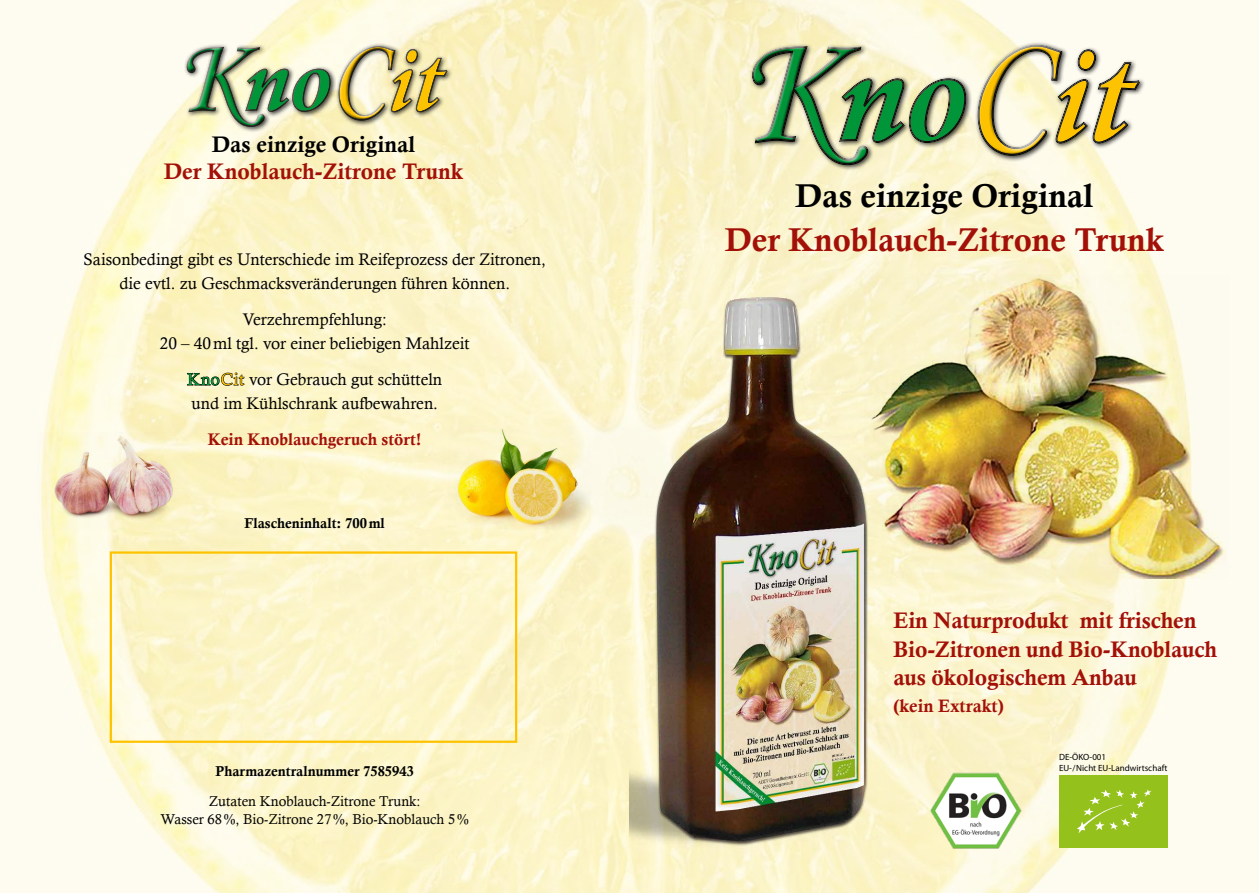
<style>
.page{position:relative;width:1259px;height:893px;background:#fff}
.page>*{position:absolute;margin:0;border:0;box-sizing:border-box;transform-origin:0 0}
.t1{font:33px "Calis MT Bol";color:#a31008}
.t2{font:33px "Calis MT Bol";color:#000}
.t3{font:22.5px/28.5px "Calis MT Bol";letter-spacing:-.005em;color:#a31008}
.t4{font:22.5px "Calis MT Bol";color:#000}
.t5{font:18px "Calis MT Bol";color:#a31008}
.t6{font:16.8px/24px "Calisto";color:#000;text-align:center}
.t7{font:16.8px "Calis MT Bol";color:#a31008}
.t8{font:14.25px/18px "Calisto";color:#000;text-align:center}
.t9{font:14.25px "Calis MT Bol";color:#000}
.t10{font:9px/10.8px "Myriad Pro";color:#000}
.s1{color:#009538}
.s2{color:#fdc300}
</style>
<div class="page">
<img style="left:0;top:0;width:1259px;height:893px">
<img style="left:865px;top:275px;width:363px;height:303px">
<img style="left:629px;top:277px;width:264px;height:596px">
<img style="left:940px;top:769px;width:11px;height:17px">
<div style="left:1059px;top:775px;width:108px;height:73px;background:#94c11c"></div>
<svg style="left:1077px;top:789px;width:74px;height:44px"></svg>
<div style="left:836px;top:75px;width:136px;height:74px;background:#000;opacity:.75"></div>
<div style="left:1052px;top:47px;width:93px;height:103px;background:#000;opacity:.75"></div>
<div style="left:749px;top:43px;width:125px;height:128px;background:#000;opacity:.75"></div>
<svg style="left:868px;top:46px;width:98px;height:119px;background:#aac39a"></svg>
<div style="left:749px;top:44px;width:119px;height:122px;background:#000;opacity:.75"></div>
<div style="left:974px;top:41px;width:94px;height:121px;background:#000;opacity:.75"></div>
<svg style="left:977px;top:45px;width:163px;height:111px"></svg>
<div style="left:976px;top:43px;width:87px;height:108px;background:#fff;opacity:.75"></div>
<div style="left:978px;top:48px;width:85px;height:109px;background:#000;opacity:.75"></div>
<img style="left:449px;top:425px;width:141px;height:105px">
<img style="left:37px;top:432px;width:151px;height:98px">
<svg style="left:187px;top:372px;width:58px;height:14px"></svg>
<img style="left:458px;top:429px;width:47px;height:87px">
<img style="left:54px;top:438px;width:84px;height:76px">
<div style="left:242px;top:66px;width:94px;height:52px;background:#000;opacity:.75"></div>
<div style="left:388px;top:46px;width:65px;height:73px;background:#000;opacity:.75"></div>
<div style="left:184px;top:44px;width:86px;height:89px;background:#000;opacity:.75"></div>
<svg style="left:265px;top:47px;width:66px;height:80px;background:#a8c39b"></svg>
<div style="left:184px;top:45px;width:81px;height:82px;background:#000;opacity:.75"></div>
<div style="left:335px;top:43px;width:66px;height:83px;background:#000;opacity:.75"></div>
<svg style="left:338px;top:46px;width:110px;height:75px;background:#d4c175"></svg>
<div style="left:336px;top:43px;width:60px;height:74px;background:#fff;opacity:.75"></div>
<div style="left:339px;top:48px;width:57px;height:73px;background:#000;opacity:.75"></div>
<div style="left:110px;top:551px;width:407px;height:192px;border:2px solid #fdc300"></div>
<h2 class="t4" style="left:212px;top:132px;width:205px">Das einzige Original</h2>
<h2 class="t3" style="left:164px;top:157px;width:301px">Der Knoblauch-Zitrone Trunk</h2>
<p class="t6" style="left:84px;top:247px;width:464px">Saisonbedingt gibt es Unterschiede im Reifeprozess der Zitronen, die evtl. zu Geschmacksveränderungen führen können.</p>
<p class="t6" style="left:160px;top:307px;width:311px">Verzehrempfehlung:<br>20 – 40ml tgl. vor einer beliebigen Mahlzeit</p>
<p class="t6" style="left:187px;top:367px;width:256px;text-align:left"><span class="s1">Kno</span><span class="s2">Cit</span> vor Gebrauch gut schütteln und im Kühlschrank aufbewahren.</p>
<p class="t7" style="left:208px;top:430px;width:215px">Kein Knoblauchgeruch stört!</p>
<p class="t9" style="left:244px;top:515px;width:142px">Flascheninhalt: 700ml</p>
<p class="t9" style="left:215px;top:763px;width:200px">Pharmazentralnummer 7585943</p>
<p class="t8" style="left:161px;top:792px;width:310px">Zutaten Knoblauch-Zitrone Trunk:<br>Wasser 68%, Bio-Zitrone 27%, Bio-Knoblauch 5%</p>
<h1 class="t2" style="left:795px;top:177px;width:300px">Das einzige Original</h1>
<h1 class="t1" style="left:724px;top:221px;width:440px">Der Knoblauch-Zitrone Trunk</h1>
<h2 class="t3" style="left:893px;top:606px;width:325px">Ein Naturprodukt mit frischen<br>Bio-Zitronen und Bio-Knoblauch aus ökologischem Anbau</h2>
<p class="t5" style="left:893px;top:696px;width:112px">(kein Extrakt)</p>
<p class="t10" style="left:1059px;top:751px;width:110px">DE-ÖKO-001<br>EU-/Nicht EU-Landwirtschaft</p>
</div>
